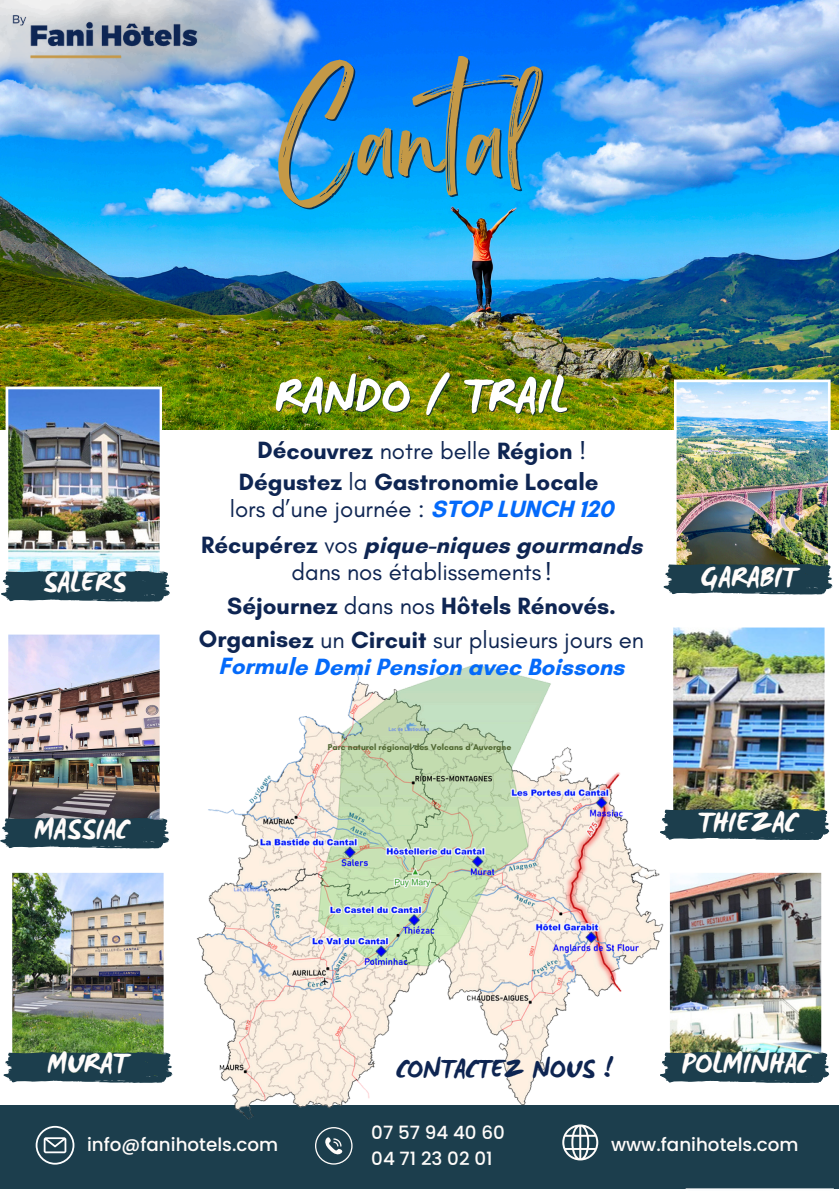
<style>
.page{position:relative;width:839px;height:1191px;background:#fff}
.page>*{position:absolute;margin:0;border:0;box-sizing:border-box;transform-origin:0 0}
.t1{font:92px "Brightwall";color:#c49947}
.t2{font:700 52px "WC Mano Negra Bta";color:#fff}
.t3{font:700 30.6px "WC Mano Negra Bta";color:#fffcfa}
.t4{font:700 28.4px "WC Mano Negra Bta";color:#0e2552}
.t5{font:700 24px/26.8px "Glacial Indifference";color:#0e2552;text-align:center}
.t6{font:700 24px/26.8px "Glacial Indifference";color:#046afa;text-align:center}
.t7{font:500 18.4px/25.6px "Poppins";color:#fffcfa}
.t8{font:700 8.6px "Glacial Indifference";color:#506631}
.s1{font-weight:400}
.s2{color:#046afa}
.s3{color:#0e2552}
.s4{font-weight:400;color:#0e2552}
</style>
<div class="page">
<div style="left:0;top:1105px;width:838px;height:84px;background:#1c3e4d"></div>
<svg style="left:562px;top:1133px;width:36px;height:27px"></svg>
<svg style="left:315px;top:1133px;width:37px;height:32px"></svg>
<hr style="left:685px;top:1188px;width:148px;height:3px;background:#fff">
<img style="left:0;top:0;width:838px;height:429px">
<img style="left:0;top:0;width:363px;height:202px">
<img style="left:1px;top:387px;width:169px;height:215px">
<img style="left:0;top:634px;width:81px;height:214px">
<img style="left:3px;top:872px;width:78px;height:211px">
<img style="left:663px;top:380px;width:169px;height:215px">
<img style="left:10px;top:6px;width:199px;height:58px">
<svg style="left:36px;top:1126px;width:38px;height:39px"></svg>
<img style="left:673px;top:627px;width:156px;height:213px">
<img style="left:789px;top:872px;width:40px;height:211px">
<img style="left:81px;top:632px;width:708px;height:501px">
<p class="t1" style="left:277px;top:108px;width:277px">Cantal</p>
<p class="t2" style="left:274px;top:363px;width:294px">RANDO / TRAIL</p>
<p class="t5" style="left:257px;top:437px;width:330px">Découvrez <span class="s1">notre belle</span> Région <span class="s1">!</span></p>
<p class="t5" style="left:230px;top:468px;width:385px">Dégustez <span class="s1">la</span> Gastronomie Locale <span class="s1">lors d’une journée :</span> <span class="s2">STOP LUNCH 120</span></p>
<h3 class="t5" style="left:201px;top:531px;width:442px">Récupérez <span class="s1">vos</span> pique-niques gourmands <span class="s1">dans nos établissements !</span></h3>
<p class="t5" style="left:227px;top:592px;width:390px">Séjournez <span class="s1">dans nos</span> Hôtels Rénovés.</p>
<p class="t6" style="left:199px;top:626px;width:447px"><span class="s3">Organisez</span> <span class="s4">un</span> <span class="s3">Circuit</span> <span class="s4">sur plusieurs jours en<br></span>Formule Demi Pension avec Boissons</p>
<p class="t3" style="left:43px;top:563px;width:85px">SALERS</p>
<p class="t3" style="left:701px;top:558px;width:97px">GARABIT</p>
<h4 class="t3" style="left:34px;top:810px;width:96px">MASSIAC</h4>
<h3 class="t8" style="left:328px;top:741px;width:185px">Parc naturel régional des Volcans d’Auvergne</h3>
<h3 class="t3" style="left:698px;top:803px;width:100px">THIEZAC</h3>
<h4 class="t3" style="left:47px;top:1044px;width:82px">MURAT</h4>
<p class="t7" style="left:87px;top:1132px;width:192px">info@fanihotels.com</p>
<p class="t4" style="left:396px;top:1051px;width:218px">CONTACTEZ NOUS !</p>
<h3 class="t3" style="left:682px;top:1044px;width:128px">POLMINHAC</h3>
<h4 class="t7" style="left:371px;top:1120px;width:135px">07 57 94 40 60<br>04 71 23 02 01</h4>
<h3 class="t7" style="left:611px;top:1132px;width:189px">www.fanihotels.com</h3>
</div>
